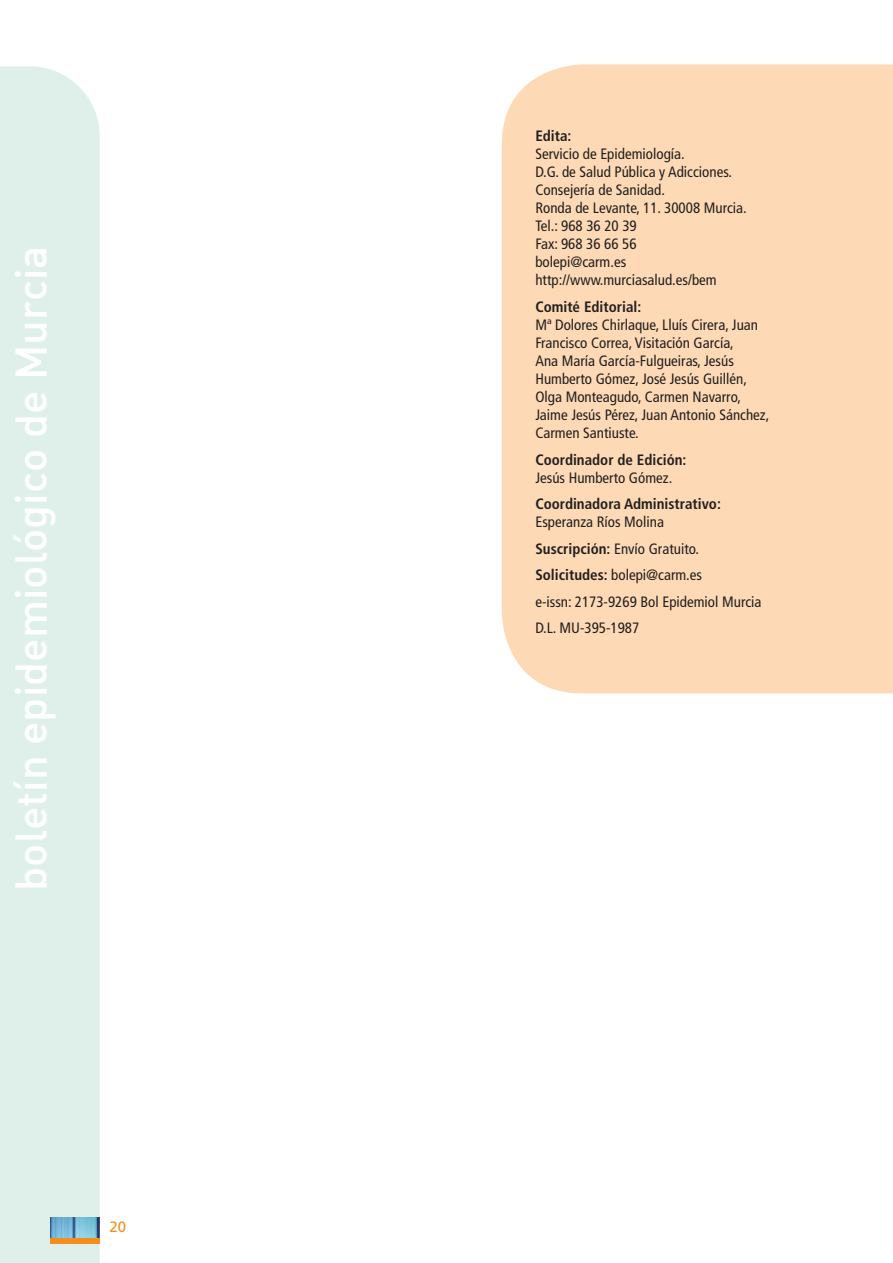
<style>
.page{position:relative;width:893px;height:1263px;background:#fff}
.page>*{position:absolute;margin:0;border:0;box-sizing:border-box;transform-origin:0 0}
.t1{font:500 43.5px "DIN Alternate";color:#fff}
.t2{font:condensed 15px/18px "Frutiger LT Std";color:#231f20}
.t3{font:700 condensed 15px "Frutiger LT Std";color:#231f20}
.t4{font:15px "Frutiger LT Std";color:#f68e1e}
.s1{font-weight:700}
</style>
<div class="page">
<div style="left:0;top:66px;width:100px;height:1197px;background:#dff0eb"></div>
<img style="left:50px;top:1217px;width:50px;height:21px">
<div style="left:50px;top:1238px;width:50px;height:5px;background:#f68e1e"></div>
<div style="left:502px;top:64px;width:391px;height:629px;background:#fddab5"></div>
<h1 class="t1" style="left:3px;top:891px;width:647px;rotate:-90deg">boletín epidemiológico de Murcia</h1>
<p class="t4" style="left:109px;top:1218px;width:18px">20</p>
<p class="t3" style="left:535px;top:127px;width:38px">Edita:</p>
<p class="t2" style="left:535px;top:145px;width:213px">Servicio de Epidemiología.<br>D.G. de Salud Pública y Adicciones.<br>Consejería de Sanidad.<br>Ronda de Levante, 11. 30008 Murcia.<br>Tel.: 968 36 20 39<br>Fax: 968 36 66 56<br>bolepi@carm.es http://www.murciasalud.es/bem</p>
<p class="t3" style="left:535px;top:298px;width:107px">Comité Editorial:</p>
<p class="t2" style="left:535px;top:316px;width:235px">Mª Dolores Chirlaque, Lluís Cirera, Juan Francisco Correa, Visitación García,<br>Ana María García-Fulgueiras, Jesús Humberto Gómez, José Jesús Guillén, Olga Monteagudo, Carmen Navarro, Jaime Jesús Pérez, Juan Antonio Sánchez, Carmen Santiuste.</p>
<p class="t3" style="left:535px;top:450px;width:153px">Coordinador de Edición:</p>
<p class="t2" style="left:535px;top:468px;width:138px">Jesús Humberto Gómez.</p>
<p class="t3" style="left:535px;top:495px;width:187px">Coordinadora Administrativo:</p>
<p class="t2" style="left:535px;top:509px;width:228px;line-height:26.5px">Esperanza Ríos Molina<br><span class="s1">Suscripción:</span> Envío Gratuito.<br><span class="s1">Solicitudes:</span> bolepi@carm.es<br>e-issn: 2173-9269 Bol Epidemiol Murcia<br>D.L. MU-395-1987</p>
</div>
